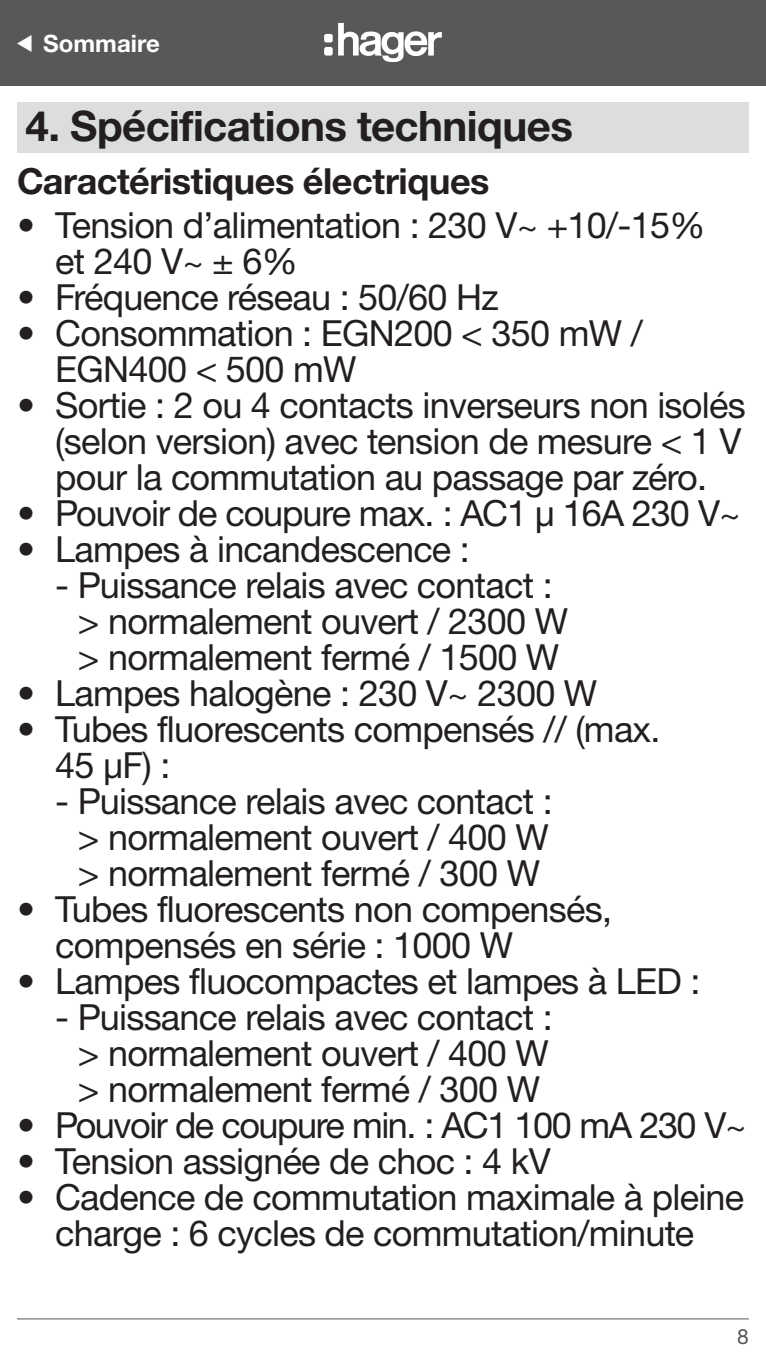
<style>
.page{position:relative;width:766px;height:1361px;background:#fff}
.page>*{position:absolute;margin:0;border:0;box-sizing:border-box;transform-origin:0 0}
.t1{font:700 42px "Helvetica Neue LTW1 G";letter-spacing:-.015em;color:#231f20}
.t2{font:36px/36px "Helvetica Neue LTW1 G";letter-spacing:-.02em;color:#231f20}
.t3{font:36px "Helvetica Neue LTW1 G";letter-spacing:-.04em;color:#231f20}
.t4{font:700 36px "Helvetica Neue LTW1 G";letter-spacing:-.01em;color:#231f20}
.t5{font:700 24px "Helvetica Neue LTW1 G";color:#fff}
.t6{font:21px "Helvetica Neue LTW1 G";color:#57585a}
</style>
<div class="page">
<hr style="left:17px;top:1318px;width:731px;height:1px;background:#57585a">
<div style="left:0;top:0;width:765px;height:85px;background:#57585a"></div>
<svg style="left:324px;top:23px;width:117px;height:39px"></svg>
<div style="left:17px;top:102px;width:731px;height:51px;background:#dcdddf"></div>
<p class="t5" style="left:43px;top:28px;width:118px">Sommaire</p>
<p class="t1" style="left:26px;top:100px;width:548px">4. Spécifications techniques</p>
<p class="t4" style="left:17px;top:159px;width:474px">Caractéristiques électriques</p>
<p class="t2" style="left:55px;top:207px;width:651px;text-indent:-38px">• Tension d’alimentation : 230 V~ +10/-15% et 240 V~ ± 6%</p>
<p class="t2" style="left:17px;top:279px;width:483px">• Fréquence réseau : 50/60 Hz</p>
<p class="t2" style="left:55px;top:315px;width:588px;text-indent:-38px">• Consommation : EGN200 &lt; 350 mW /<br>EGN400 &lt; 500 mW</p>
<p class="t2" style="left:55px;top:387px;width:691px;text-align:justify;text-indent:-38px">• Sortie : 2 ou 4 contacts inverseurs non isolés (selon version) avec tension de mesure &lt; 1 V pour la commutation au passage par zéro.</p>
<p class="t2" style="left:17px;top:495px;width:725px">• Pouvoir de coupure max. : AC1 μ 16A 230 V~</p>
<p class="t2" style="left:17px;top:531px;width:454px">• Lampes à incandescence :</p>
<p class="t2" style="left:78px;top:567px;width:491px;text-indent:-23px">- Puissance relais avec contact : &gt; normalement ouvert / 2300 W &gt; normalement fermé / 1500 W</p>
<p class="t2" style="left:17px;top:675px;width:581px">• Lampes halogène : 230 V~ 2300 W</p>
<p class="t2" style="left:55px;top:711px;width:606px;text-indent:-38px">• Tubes fluorescents compensés // (max.<br>45 μF) :</p>
<p class="t2" style="left:55px;top:783px;width:498px;text-align:center">- Puissance relais avec contact : &gt; normalement ouvert / 400 W &gt; normalement fermé / 300 W</p>
<p class="t2" style="left:55px;top:891px;width:558px;text-indent:-38px">• Tubes fluorescents non compensés, compensés en série : 1000 W</p>
<p class="t2" style="left:17px;top:963px;width:684px">• Lampes fluocompactes et lampes à LED :</p>
<p class="t2" style="left:55px;top:999px;width:498px;text-align:center">- Puissance relais avec contact : &gt; normalement ouvert / 400 W &gt; normalement fermé / 300 W</p>
<p class="t3" style="left:17px;top:1103px;width:731px">• Pouvoir de coupure min. : AC1 100 mA 230 V~</p>
<p class="t2" style="left:17px;top:1143px;width:535px">• Tension assignée de choc : 4 kV</p>
<p class="t2" style="left:17px;top:1179px;width:728px;text-align:center">• Cadence de commutation maximale à pleine charge : 6 cycles de commutation/minute</p>
<p class="t6" style="left:737px;top:1323px;width:13px">8</p>
</div>
